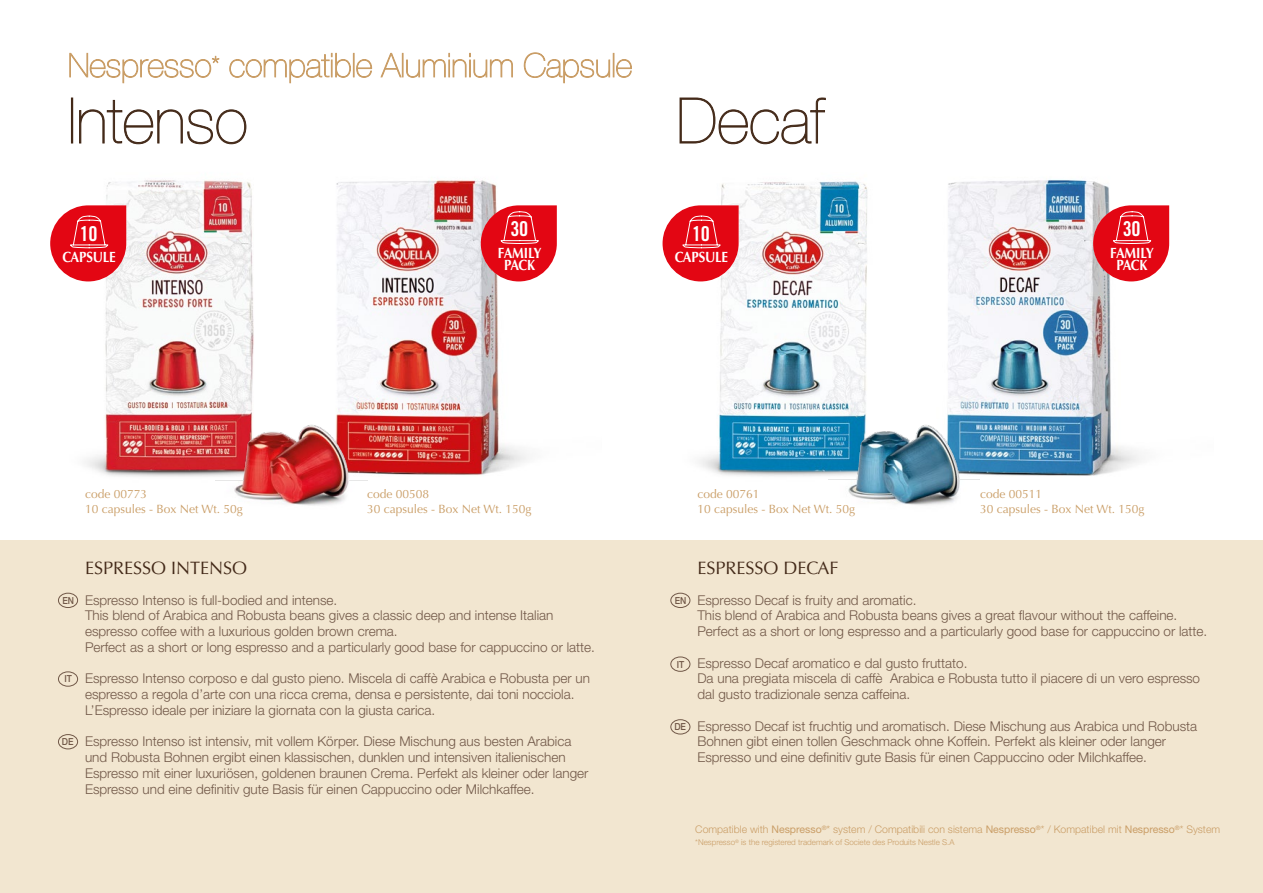
<style>
.page{position:relative;width:1263px;height:893px;background:#fff}
.page>*{position:absolute;margin:0;border:0;box-sizing:border-box;transform-origin:0 0}
.t1{font:200 63px "Helvetica Neue LT";color:#432918}
.t2{font:20.55px "Trade Gothic Bold Cond Twenty";letter-spacing:-.025em;color:#fff}
.t3{font:18px "Optima";color:#432918}
.t4{font:700 14.85px/12.5px "Optima";letter-spacing:-.035em;color:#fff;text-align:center;scale:.89 1}
.t5{font:700 14.85px "Optima";letter-spacing:-.015em;color:#fff;scale:.89 1}
.t6{font:300 13.5px/15.8px "Helvetica Neue LT";color:#715848}
.t7{font:12px/15px "Optima";color:#ca9e67}
.t8{font:300 10.5px "Helvetica Neue LT";color:#ca9e67}
.t9{font:500 9.75px "Helvetica Neue";letter-spacing:-.015em;color:#715848;scale:.89 1}
.t10{font:300 8.1px "Helvetica Neue LT";color:#ca9e67}
.s1{font-weight:400}
</style>
<div class="page">
<img style="left:232px;top:144px;width:295px;height:337px">
<img style="left:948px;top:179px;width:222px;height:301px">
<img style="left:82px;top:149px;width:231px;height:332px">
<img style="left:695px;top:181px;width:173px;height:295px">
<img style="left:216px;top:389px;width:151px;height:117px">
<img style="left:828px;top:389px;width:151px;height:116px">
<div style="left:0;top:540px;width:1263px;height:353px;background:#f2e6d0"></div>
<div style="left:58px;top:671px;width:20px;height:15px;border:1px solid #715848;border-radius:50%"></div>
<div style="left:670px;top:657px;width:20px;height:15px;border:1px solid #715848;border-radius:50%"></div>
<div style="left:58px;top:734px;width:20px;height:15px;border:1px solid #715848;border-radius:50%"></div>
<div style="left:670px;top:719px;width:20px;height:15px;border:1px solid #715848;border-radius:50%"></div>
<div style="left:58px;top:593px;width:20px;height:15px;border:1px solid #715848;border-radius:50%"></div>
<div style="left:670px;top:593px;width:20px;height:15px;border:1px solid #715848;border-radius:50%"></div>
<div style="left:71px;top:98px;width:2px;height:45px;border:1px solid #432918"></div>
<svg style="left:79px;top:100px;width:167px;height:44px"></svg>
<svg style="left:679px;top:97px;width:147px;height:47px"></svg>
<svg style="left:69px;top:52px;width:151px;height:31px"></svg>
<svg style="left:229px;top:53px;width:143px;height:30px"></svg>
<svg style="left:380px;top:52px;width:133px;height:26px"></svg>
<svg style="left:524px;top:52px;width:108px;height:31px"></svg>
<svg style="left:50px;top:205px;width:76px;height:76px;background:#e7353f"></svg>
<svg style="left:662px;top:205px;width:77px;height:76px;background:#e73742"></svg>
<svg style="left:481px;top:205px;width:76px;height:76px;background:#e2303a"></svg>
<svg style="left:1093px;top:205px;width:76px;height:76px;background:#e22f3a"></svg>
<h1 class="t1" style="left:68px;top:84px;width:181px">Intenso</h1>
<h1 class="t1" style="left:677px;top:84px;width:148px">Decaf</h1>
<h2 class="t2" style="left:80px;top:221px;width:19px">10</h2>
<p class="t5" style="left:62px;top:248px;width:62px">CAPSULE</p>
<h2 class="t2" style="left:510px;top:216px;width:19px">30</h2>
<p class="t4" style="left:498px;top:247px;width:51px">FAMILY<br>PACK</p>
<h2 class="t2" style="left:692px;top:221px;width:19px">10</h2>
<p class="t5" style="left:675px;top:248px;width:62px">CAPSULE</p>
<h2 class="t2" style="left:1123px;top:216px;width:19px">30</h2>
<p class="t4" style="left:1110px;top:247px;width:51px">FAMILY<br>PACK</p>
<p class="t7" style="left:85px;top:486px;width:159px">code 00773<br>10 capsules - Box Net Wt. 50g</p>
<p class="t7" style="left:367px;top:486px;width:166px">code 00508<br>30 capsules - Box Net Wt. 150g</p>
<p class="t7" style="left:697px;top:486px;width:159px">code 00761<br>10 capsules - Box Net Wt. 50g</p>
<p class="t7" style="left:980px;top:486px;width:166px">code 00511<br>30 capsules - Box Net Wt. 150g</p>
<h3 class="t3" style="left:85px;top:558px;width:164px">ESPRESSO INTENSO</h3>
<p class="t6" style="left:85px;top:592px;width:511px">Espresso Intenso is full-bodied and intense.<br>This blend of Arabica and Robusta beans gives a classic deep and intense Italian espresso coffee with a luxurious golden brown crema.<br>Perfect as a short or long espresso and a particularly good base for cappuccino or latte.</p>
<p class="t6" style="left:85px;top:670px;width:506px">Espresso Intenso corposo e dal gusto pieno. Miscela di caffè Arabica e Robusta per un espresso a regola d’arte con una ricca crema, densa e persistente, dai toni nocciola.<br>L’Espresso ideale per iniziare la giornata con la giusta carica.</p>
<p class="t6" style="left:85px;top:733px;width:505px">Espresso Intenso ist intensiv, mit vollem Körper. Diese Mischung aus besten Arabica und Robusta Bohnen ergibt einen klassischen, dunklen und intensiven italienischen Espresso mit einer luxuriösen, goldenen braunen Crema. Perfekt als kleiner oder langer Espresso und eine definitiv gute Basis für einen Cappuccino oder Milchkaffee.</p>
<p class="t9" style="left:62px;top:594px;width:14px">EN</p>
<p class="t9" style="left:675px;top:594px;width:14px">EN</p>
<p class="t9" style="left:677px;top:658px;width:10px">IT</p>
<p class="t9" style="left:64px;top:673px;width:10px">IT</p>
<p class="t9" style="left:674px;top:721px;width:14px">DE</p>
<p class="t9" style="left:62px;top:736px;width:14px">DE</p>
<h3 class="t3" style="left:697px;top:558px;width:143px">ESPRESSO DECAF</h3>
<p class="t6" style="left:697px;top:592px;width:511px">Espresso Decaf is fruity and aromatic.<br>This blend of Arabica and Robusta beans gives a great flavour without the caffeine.<br>Perfect as a short or long espresso and a particularly good base for cappuccino or latte.</p>
<p class="t6" style="left:697px;top:655px;width:504px">Espresso Decaf aromatico e dal gusto fruttato.<br>Da una pregiata miscela di caffè Arabica e Robusta tutto il piacere di un vero espresso dal gusto tradizionale senza caffeina.</p>
<p class="t6" style="left:697px;top:718px;width:501px">Espresso Decaf ist fruchtig und aromatisch. Diese Mischung aus Arabica und Robusta<br>Bohnen gibt einen tollen Geschmack ohne Koffein. Perfekt als kleiner oder langer<br>Espresso und eine definitiv gute Basis für einen Cappuccino oder Milchkaffee.</p>
<p class="t8" style="left:695px;top:823px;width:526px">Compatible with <span class="s1">Nespresso</span><sup>®</sup>* system / Compatibili con sistema <span class="s1">Nespresso</span><sup>®</sup>* / Kompatibel mit <span class="s1">Nespresso</span><sup>®</sup>* System</p>
<p class="t10" style="left:695px;top:837px;width:261px">*Nespresso<sup>®</sup> is the registered trademark of Societe des Produits Nestle S.A</p>
</div>
